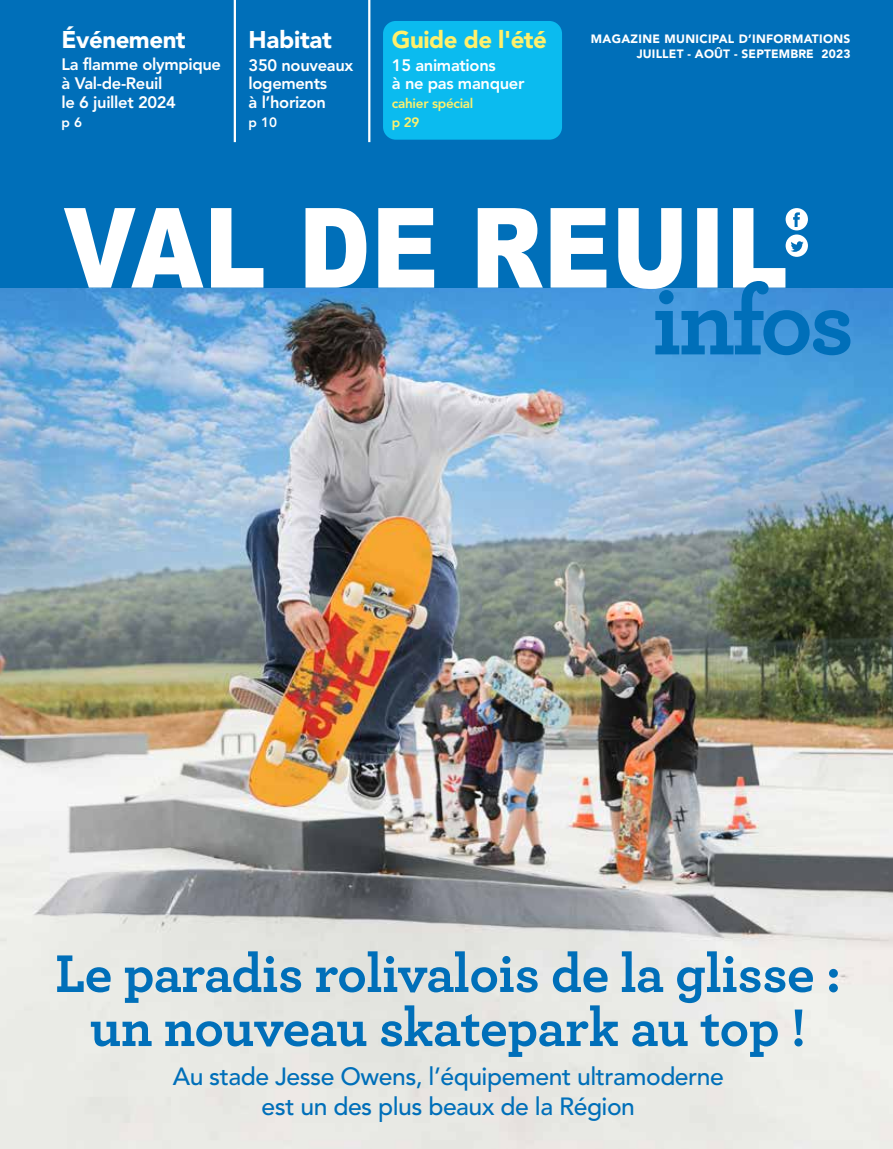
<style>
.page{position:relative;width:893px;height:1149px;background:#fff}
.page>*{position:absolute;margin:0;border:0;box-sizing:border-box;transform-origin:0 0}
.t1{font:700 55.5px/54px "Archer";letter-spacing:-.015em;color:#006fb9;text-align:center}
.t2{font:500 24.75px/29.7px "Avenir LT Std";letter-spacing:-.02em;color:#006fb9;text-align:center}
.t3{font:900 24px "Avenir LT Std";letter-spacing:-.02em;color:#fff}
.t4{font:900 24px "Avenir LT Std";letter-spacing:-.02em;color:#fff06b}
.t5{font:800 16.5px/18.8px "Avenir LT Std";letter-spacing:-.02em;color:#fff}
.t6{font:800 13.5px/18.8px "Avenir LT Std";letter-spacing:-.02em;color:#fff06b}
.t7{font:800 13.5px "Avenir LT Std";color:#fff}
.t8{font:900 12px/14.4px "Avenir LT Std";letter-spacing:.03em;color:#fff;text-align:right}
</style>
<div class="page">
<img style="left:0;top:287px;width:893px;height:861px">
<div style="left:0;top:0;width:893px;height:287px;background:#006fb9"></div>
<svg style="left:64px;top:208px;width:721px;height:81px"></svg>
<div style="left:786px;top:234px;width:22px;height:23px;background:#fff;border-radius:50%"></div>
<svg style="left:791px;top:241px;width:13px;height:11px"></svg>
<div style="left:786px;top:208px;width:22px;height:22px;background:#fff;border-radius:50%"></div>
<svg style="left:793px;top:212px;width:7px;height:15px"></svg>
<svg style="left:655px;top:281px;width:195px;height:74px;background:#2c88cd"></svg>
<hr style="left:234px;top:0;width:2px;height:142px;background:#fff">
<hr style="left:368px;top:0;width:2px;height:142px;background:#fff">
<div style="left:383px;top:21px;width:179px;height:119px;background:#0bbbef;border-radius:13px"></div>
<h3 class="t3" style="left:62px;top:25px;width:126px">Événement</h3>
<p class="t5" style="left:62px;top:55px;width:161px">La flamme olympique à Val-de-Reuil<br>le 6 juillet 2024</p>
<p class="t7" style="left:62px;top:114px;width:22px">p 6</p>
<h3 class="t3" style="left:249px;top:25px;width:85px">Habitat</h3>
<p class="t5" style="left:249px;top:56px;width:106px">350 nouveaux logements<br>à l’horizon</p>
<p class="t7" style="left:249px;top:114px;width:30px">p 10</p>
<h3 class="t4" style="left:392px;top:25px;width:157px">Guide de l'été</h3>
<p class="t5" style="left:392px;top:56px;width:134px">15 animations<br>à ne pas manquer</p>
<p class="t6" style="left:392px;top:94px;width:83px">cahier spécial p 29</p>
<p class="t8" style="left:591px;top:32px;width:261px">MAGAZINE MUNICIPAL D’INFORMATIONS<br>JUILLET - AOÛT - SEPTEMBRE 2023</p>
<h1 class="t1" style="left:55px;top:942px;width:787px">Le paradis rolivalois de la glisse : un nouveau skatepark au top !</h1>
<h2 class="t2" style="left:173px;top:1062px;width:553px">Au stade Jesse Owens, l’équipement ultramoderne est un des plus beaux de la Région</h2>
</div>
